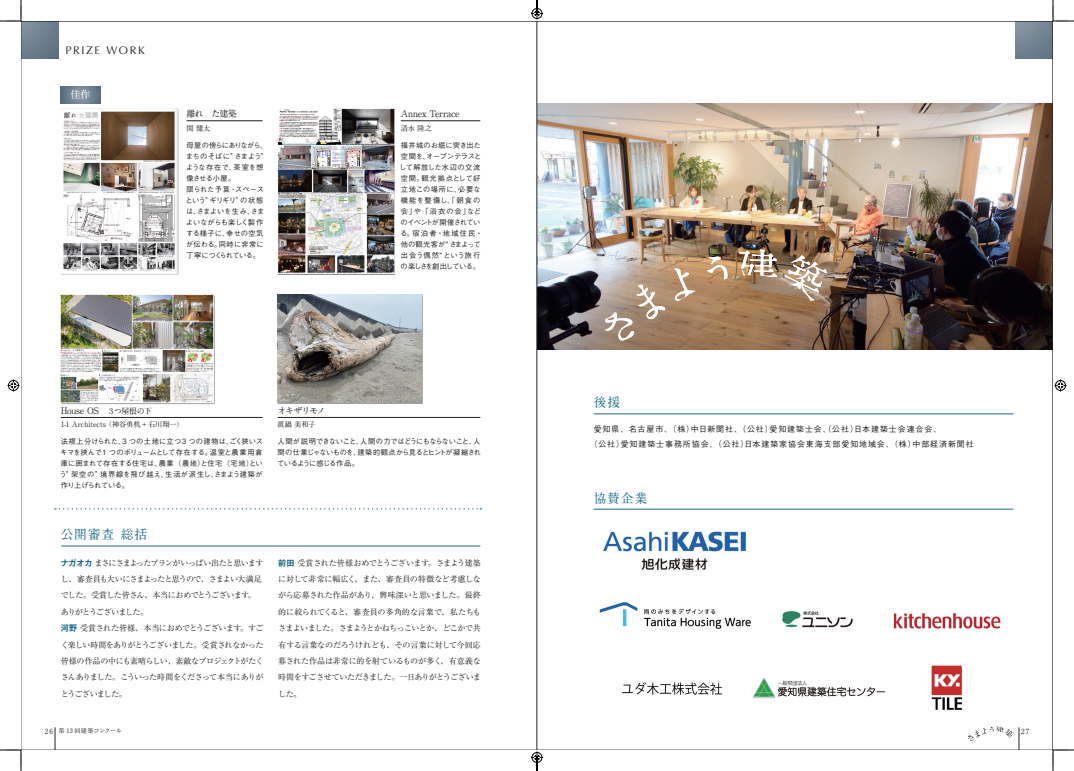
<style>
.page{position:relative;width:1074px;height:771px;background:#fff}
.page>*{position:absolute;margin:0;border:0;box-sizing:border-box;transform-origin:0 0}
.t1{font:700 12.8px "A1 Mincho Std";letter-spacing:.07em;color:#1d6b8b}
.t2{font:11px "Optima";letter-spacing:.145em;color:#231f20}
.t3{font:700 10px "A1 Mincho Std";color:#fff}
.t4{font:700 9px "A1 Mincho Std";letter-spacing:-.04em;color:#231f20}
.t5{font:8.1px/16.3px "Ryumin Pr 6 N";letter-spacing:-.07em;color:#231f20}
.t6{font:500 8px/14.9px "Gothic BBB Pr 6";letter-spacing:.11em;color:#231f20}
.t7{font:500 7.2px/11px "Gothic BBB Pr 6";letter-spacing:-.02em;color:#231f20}
.t8{font:500 7.2px/11px "Gothic BBB Pr 6";letter-spacing:.01em;color:#231f20}
.t9{font:500 7.2px/11px "Gothic BBB Pr 6";letter-spacing:-.055em;color:#231f20}
.t10{font:700 7.2px "A1 Mincho Std";letter-spacing:-.005em;color:#231f20}
.t11{font:7.1px "Ryumin Pr 6";color:#231f20}
.t12{font:6.2px "Ryumin Pr 6 N";letter-spacing:-.04em;color:#231f20}
.s1{font-size:8px}
.s2{font-family:"Axis Basic Pro N B";color:#1d6b8b}
.s3{font-family:"Ryumin Pr 6";font-size:7.1px}
</style>
<div class="page">
<svg style="left:55px;top:727px;width:1px;height:21px"></svg>
<div style="left:1015px;top:21px;width:38px;height:38px;background:linear-gradient(to bottom,#81909f,#677989)"></div>
<div style="left:21px;top:21px;width:38px;height:38px;background:linear-gradient(to right,#7a8a99,#647686)"></div>
<svg style="left:968px;top:726px;width:51px;height:22px"></svg>
<img style="left:599px;top:602px;width:152px;height:27px">
<hr style="left:61px;top:545px;width:419px;height:1px;background:#1d6b8b">
<hr style="left:594px;top:413px;width:419px;height:1px;background:#1d6b8b">
<hr style="left:594px;top:509px;width:419px;height:1px;background:#1d6b8b">
<div style="left:277px;top:294px;width:146px;height:110px;background:#231f20;opacity:.5"></div>
<img style="left:278px;top:295px;width:143px;height:107px">
<img style="left:63px;top:109px;width:114px;height:164px">
<img style="left:278px;top:109px;width:116px;height:165px">
<div style="left:61px;top:295px;width:154px;height:109px;background:#231f20;opacity:.5"></div>
<img style="left:61px;top:295px;width:152px;height:107px">
<svg style="left:61px;top:86px;width:39px;height:17px"></svg>
<hr style="left:187px;top:121px;width:76px;height:1px;background:#231f20">
<hr style="left:401px;top:121px;width:79px;height:1px;background:#231f20">
<hr style="left:61px;top:417px;width:202px;height:1px;background:#231f20">
<hr style="left:278px;top:417px;width:202px;height:1px;background:#231f20">
<img style="left:538px;top:103px;width:513px;height:247px">
<svg style="left:605px;top:284px;width:60px;height:57px;background:#b29d8b"></svg>
<svg style="left:674px;top:267px;width:23px;height:35px"></svg>
<svg style="left:707px;top:256px;width:23px;height:36px"></svg>
<svg style="left:738px;top:249px;width:89px;height:52px;background:#a98f77"></svg>
<svg style="left:55px;top:508px;width:426px;height:1px"></svg>
<img style="left:931px;top:665px;width:31px;height:45px">
<img style="left:893px;top:613px;width:108px;height:16px">
<img style="left:622px;top:682px;width:101px;height:13px">
<img style="left:782px;top:611px;width:71px;height:17px">
<img style="left:602px;top:531px;width:144px;height:39px">
<img style="left:753px;top:677px;width:132px;height:22px">
<hr style="left:537px;top:21px;width:1px;height:729px;background:#231f20">
<svg style="left:0;top:0;width:22px;height:22px"></svg>
<svg style="left:0;top:749px;width:22px;height:22px"></svg>
<svg style="left:1052px;top:0;width:22px;height:22px"></svg>
<svg style="left:1052px;top:749px;width:22px;height:22px"></svg>
<svg style="left:8px;top:379px;width:12px;height:12px"></svg>
<svg style="left:1054px;top:379px;width:12px;height:12px"></svg>
<svg style="left:531px;top:0;width:12px;height:20px"></svg>
<svg style="left:531px;top:751px;width:12px;height:20px"></svg>
<h2 class="t2" style="left:66px;top:44px;width:81px">PRIZE WORK</h2>
<p class="t3" style="left:71px;top:86px;width:21px">佳作</p>
<p class="t4" style="left:187px;top:106px;width:52px">離れ　た建築</p>
<p class="t4" style="left:401px;top:106px;width:60px">Annex Terrace</p>
<p class="t10" style="left:187px;top:122px;width:25px">関 健太</p>
<p class="t7" style="left:186px;top:139px;width:83px">母屋の傍らにありながら、まちのそばに" さまよう"ような存在で、茶室を想像させる小屋。<br>限られた予算・スペースという" ギリギリ" の状態は、さまよいを生み、さまよいながらも楽しく製作する様子に、幸せの空気が伝わる。同時に非常に丁寧につくられている。</p>
<p class="t10" style="left:401px;top:123px;width:33px">清水 隆之</p>
<p class="t8" style="left:399px;top:139px;width:85px">福井城のお堀に突き出た空間を、オープンテラスとして解放した水辺の交流空間。観光拠点として好立地この場所に、必要な機能を整備し、「朝食の会」や「浴衣の会」などのイベントが開催されている。宿泊者・地域住民・他の観光客が“さまよって出会う偶然” という旅行の楽しさを創出している。</p>
<p class="t4" style="left:61px;top:403px;width:108px">House OS　<span class="s1">３つ屋根の下　　</span></p>
<p class="t4" style="left:278px;top:403px;width:50px">オキザリモノ</p>
<p class="t10" style="left:61px;top:419px;width:124px">1-1 Architects （神谷勇机 + 石川翔一）</p>
<p class="t7" style="left:59px;top:436px;width:205px;text-align:justify">法規上分けられた、3 つの土地に立つ3 つの建物は、ごく狭いスキマを挟んで1 つのボリュームとして存在する。温室と農業用倉庫に囲まれて存在する住宅は、農業（農地）と住宅（宅地）という" 架空の" 境界線を飛び越え、生活が派生し、さまよう建築が作り上げられている。</p>
<p class="t10" style="left:278px;top:419px;width:40px">眞鍋 美和子</p>
<p class="t9" style="left:277px;top:436px;width:206px">人間が説明できないこと、人間の力ではどうにもならないこと、人間の仕業じゃないものを、建築的観点から見るとヒントが凝縮されているように感じる作品。</p>
<h1 class="t1" style="left:61px;top:524px;width:88px">公開審査 総括</h1>
<p class="t5" style="left:61px;top:554px;width:204px"><span class="s2">ナガオカ</span> まさにさまよったプランがいっぱい出たと思いますし、審査員も大いにさまよったと思うので、さまよい大満足でした。受賞した皆さん、本当におめでとうございます。ありがとうございました。<br><span class="s2">河野</span> 受賞された皆様、本当におめでとうございます。すごく楽しい時間をありがとうございました。受賞されなかった皆様の作品の中にも素晴らしい、素敵なプロジェクトがたくさんありました。こういった時間をくださって本当にありがとうございました。</p>
<p class="t5" style="left:278px;top:554px;width:204px;text-align:justify"><span class="s2">前田</span> 受賞された皆様おめでとうございます。さまよう建築に対して非常に幅広く、また、審査員の特徴など考慮しながら応募された作品があり、興味深いと思いました。最終的に絞られてくると、審査員の多角的な言葉で、私たちもさまよいました。さまようとかねちっこいとか、どこかで共有する言葉なのだろうけれども、その言葉に対して今回応募された作品は非常に的を射ているものが多く、有意義な時間をすごさせていただきました。一日ありがとうございました。</p>
<h1 class="t1" style="left:594px;top:392px;width:28px">後援</h1>
<p class="t6" style="left:589px;top:421px;width:386px;text-indent:4px">愛知県、名古屋市、（株）中日新聞社、（公社）愛知建築士会、（公社）日本建築士会連合会、<br>（公社）愛知建築士事務所協会、（公社）日本建築家協会東海支部愛知地域会、（株）中部経済新聞社</p>
<h1 class="t1" style="left:594px;top:487px;width:55px">協賛企業</h1>
<p class="t12" style="left:45px;top:725px;width:79px"><span class="s3">26</span> 第 13 回建築コンクール</p>
<p class="t11" style="left:1021px;top:725px;width:10px">27</p>
</div>
